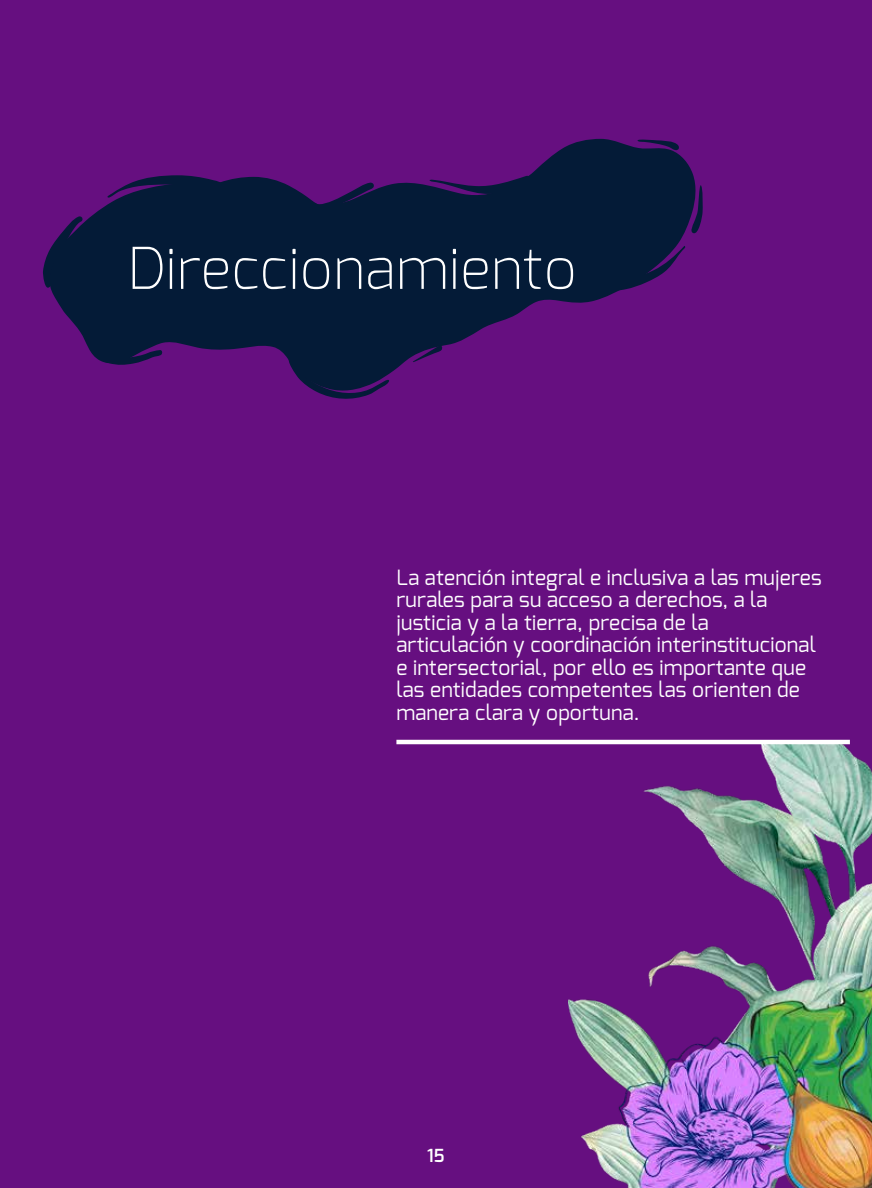
<style>
.page{position:relative;width:872px;height:1188px;background:#660f80}
.page>*{position:absolute;margin:0;border:0;box-sizing:border-box;transform-origin:0 0}
.t1{font:200 57.45px "Exo";letter-spacing:.01em;color:#fff}
.t2{font:21px/22.5px "Exo";letter-spacing:.01em;color:#fff}
.t3{font:600 18px "Exo";color:#fff}
</style>
<div class="page">
<svg style="left:52px;top:139px;width:644px;height:234px;fill:#041b37"></svg>
<svg style="left:43px;top:216px;width:40px;height:77px"></svg>
<svg style="left:105px;top:175px;width:123px;height:23px"></svg>
<svg style="left:307px;top:182px;width:67px;height:30px"></svg>
<svg style="left:428px;top:175px;width:104px;height:19px"></svg>
<svg style="left:99px;top:350px;width:64px;height:16px"></svg>
<svg style="left:285px;top:355px;width:106px;height:44px"></svg>
<svg style="left:411px;top:344px;width:32px;height:19px"></svg>
<svg style="left:689px;top:185px;width:14px;height:50px"></svg>
<svg style="left:612px;top:245px;width:73px;height:46px"></svg>
<svg style="left:637px;top:139px;width:43px;height:12px"></svg>
<img style="left:569px;top:744px;width:303px;height:444px">
<hr style="left:396px;top:740px;width:454px;height:4px;background:#fff">
<h1 class="t1" style="left:127px;top:231px;width:451px">Direccionamiento</h1>
<p class="t2" style="left:396px;top:566px;width:427px">La atención integral e inclusiva a las mujeres rurales para su acceso a derechos, a la justicia y a la tierra, precisa de la articulación y coordinación interinstitucional e intersectorial, por ello es importante que las entidades competentes las orienten de manera clara y oportuna.</p>
<p class="t3" style="left:427px;top:1144px;width:19px">15</p>
</div>
